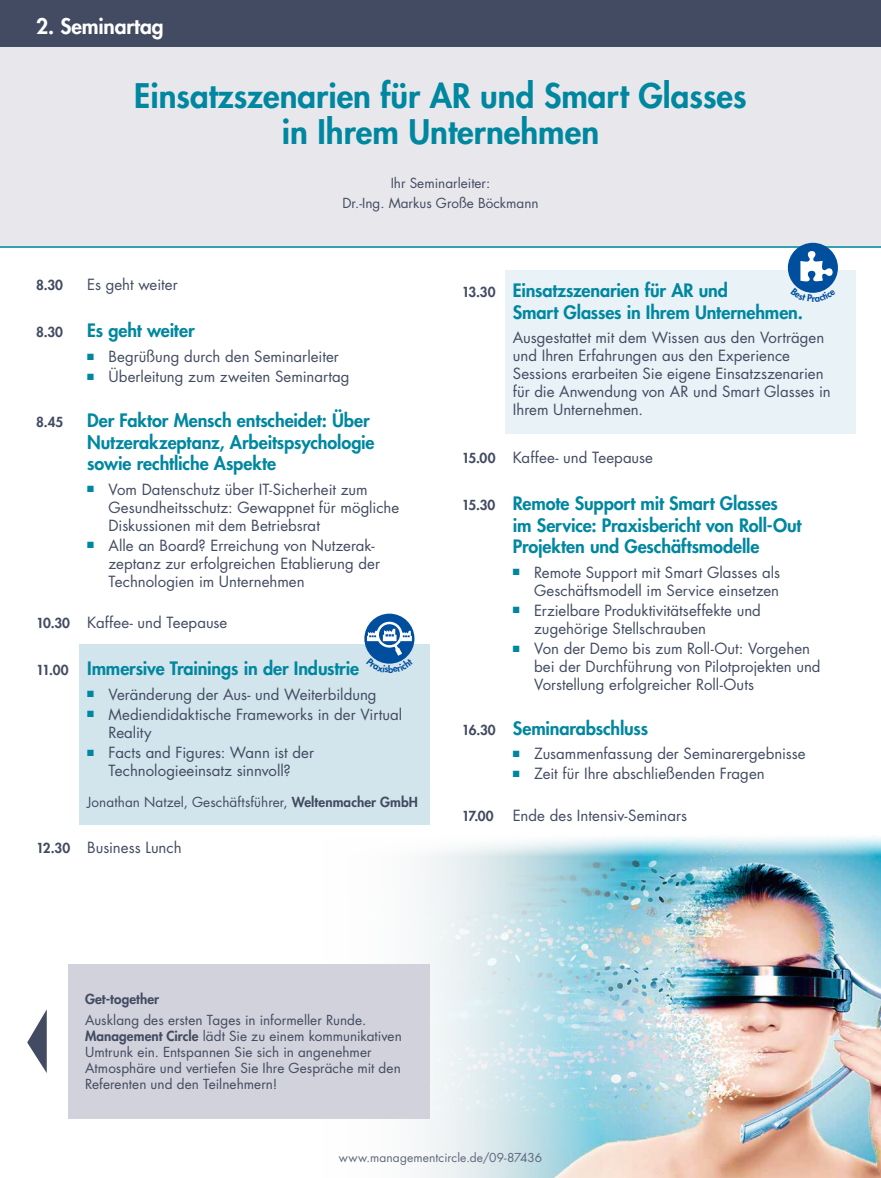
<style>
.page{position:relative;width:881px;height:1178px;background:#fff}
.page>*{position:absolute;margin:0;border:0;box-sizing:border-box;transform-origin:0 0}
.t1{font:800 33px/36px "Futura Std";color:#0087a0;text-align:center}
.t2{font:800 21px "Futura Std";letter-spacing:-.005em;color:#fff}
.t3{font:800 18px/21.6px "Futura Std";letter-spacing:-.005em;color:#0087a0}
.t4{font:15px/18px "Futura Std";color:#424b61}
.t5{font:13.5px/16.2px "Futura Std";color:#424b61}
.t6{font:800 13.5px "Futura Std";letter-spacing:.005em;color:#424b61}
.t7{font:12px "Futura Std";letter-spacing:.01em;color:#5f687c}
.s1{color:#0087a0}
.s2{font-weight:800;font-size:13.5px}
.s3{font-size:13.5px;color:#424b61}
.s4{font-weight:800}
</style>
<div class="page">
<div style="left:0;top:0;width:880px;height:247px;background:#e8e8ec"></div>
<div style="left:0;top:0;width:880px;height:47px;background:#424b61"></div>
<hr style="left:0;top:246px;width:880px;height:2px;background:#0087a0">
<div style="left:505px;top:270px;width:350px;height:164px;background:#e9f2f6"></div>
<img style="left:667px;top:836px;width:213px;height:342px">
<svg style="left:68px;top:667px;width:599px;height:511px"></svg>
<div style="left:80px;top:645px;width:349px;height:180px;background:#d3e5ec"></div>
<div style="left:68px;top:964px;width:361px;height:154px;background:#d1d2db"></div>
<div style="left:787px;top:243px;width:50px;height:50px;background:#004e9e;border-radius:50%"></div>
<svg style="left:800px;top:251px;width:32px;height:30px"></svg>
<div style="left:364px;top:614px;width:50px;height:50px;background:#004e9e;border-radius:50%"></div>
<svg style="left:27px;top:1009px;width:20px;height:64px"></svg>
<svg style="left:798px;top:288px;width:30px;height:5px"></svg>
<svg style="left:366px;top:620px;width:47px;height:44px"></svg>
<h2 class="t2" style="left:36px;top:13px;width:129px">2. Seminartag</h2>
<h1 class="t1" style="left:134px;top:78px;width:613px">Einsatzszenarien für AR und Smart Glasses in Ihrem Unternehmen</h1>
<p class="t5" style="left:342px;top:172px;width:198px;line-height:20.4px;text-align:center">Ihr Seminarleiter:<br>Dr.-Ing. Markus Große Böckmann</p>
<p class="t6" style="left:36px;top:277px;width:28px">8.30</p>
<p class="t4" style="left:87px;top:276px;width:92px">Es geht weiter</p>
<p class="t6" style="left:36px;top:324px;width:28px">8.30</p>
<p class="t3" style="left:87px;top:320px;width:109px">Es geht weiter</p>
<p class="t4" style="left:87px;top:347px;width:253px"><span class="s1">■</span> Begrüßung durch den Seminarleiter</p>
<p class="t4" style="left:87px;top:368px;width:264px"><span class="s1">■</span> Überleitung zum zweiten Seminartag</p>
<p class="t6" style="left:36px;top:413px;width:29px">8.45</p>
<p class="t3" style="left:87px;top:409px;width:289px">Der Faktor Mensch entscheidet: Über<br>Nutzerakzeptanz, Arbeitspsychologie sowie rechtliche Aspekte</p>
<p class="t4" style="left:108px;top:480px;width:292px;text-indent:-21px"><span class="s1">■</span> Vom Datenschutz über IT-Sicherheit zum<br>Gesundheitsschutz: Gewappnet für mögliche<br>Diskussionen mit dem Betriebsrat</p>
<p class="t4" style="left:108px;top:536px;width:273px;text-indent:-21px"><span class="s1">■</span> Alle an Board? Erreichung von Nutzerak&shy;zeptanz zur erfolgreichen Etablierung der<br>Technologien im Unternehmen</p>
<p class="t4" style="left:36px;top:614px;width:193px"><span class="s2">10.30</span> Kaffee- und Teepause</p>
<p class="t3" style="left:36px;top:658px;width:324px"><span class="s3">11.00</span> Immersive Trainings in der Industrie</p>
<p class="t4" style="left:87px;top:685px;width:291px"><span class="s1">■</span> Veränderung der Aus- und Weiterbildung</p>
<p class="t4" style="left:108px;top:705px;width:295px;text-indent:-21px"><span class="s1">■</span> Mediendidaktische Frameworks in der Virtual<br>Reality</p>
<p class="t4" style="left:87px;top:743px;width:228px;text-align:center"><span class="s1">■</span> Facts and Figures: Wann ist der<br>Technologieeinsatz sinnvoll?</p>
<p class="t5" style="left:87px;top:794px;width:332px">Jonathan Natzel, Geschäftsführer, <span class="s4">Weltenmacher GmbH</span></p>
<p class="t4" style="left:36px;top:838px;width:147px"><span class="s2">12.30</span> Business Lunch</p>
<p class="t3" style="left:512px;top:280px;width:291px;text-indent:-51px"><span class="s3">13.30</span> Einsatzszenarien für AR und<br>Smart Glasses in Ihrem Unternehmen.</p>
<p class="t4" style="left:512px;top:329px;width:319px">Ausgestattet mit dem Wissen aus den Vorträgen und Ihren Erfahrungen aus den Experience Sessions erarbeiten Sie eigene Einsatzszenarien für die Anwendung von AR und Smart Glasses in Ihrem Unternehmen.</p>
<p class="t4" style="left:461px;top:448px;width:193px"><span class="s2">15.00</span> Kaffee- und Teepause</p>
<p class="t3" style="left:512px;top:492px;width:290px;text-indent:-51px"><span class="s3">15.30</span> Remote Support mit Smart Glasses<br>im Service: Praxisbericht von Roll-Out<br>Projekten und Geschäftsmodelle</p>
<p class="t4" style="left:512px;top:563px;width:269px;text-align:right"><span class="s1">■</span> Remote Support mit Smart Glasses als<br>Geschäftsmodell im Service einsetzen</p>
<p class="t4" style="left:534px;top:601px;width:228px;text-indent:-21px"><span class="s1">■</span> Erzielbare Produktivitätseffekte und zugehörige Stellschrauben</p>
<p class="t4" style="left:534px;top:639px;width:288px;text-indent:-21px"><span class="s1">■</span> Von der Demo bis zum Roll-Out: Vorgehen bei der Durchführung von Pilotprojekten und<br>Vorstellung erfolgreicher Roll-Outs</p>
<p class="t3" style="left:461px;top:717px;width:188px"><span class="s3">16.30</span> Seminarabschluss</p>
<p class="t4" style="left:512px;top:745px;width:294px"><span class="s1">■</span> Zusammenfassung der Seminarergebnisse</p>
<p class="t4" style="left:512px;top:765px;width:253px"><span class="s1">■</span> Zeit für Ihre abschließenden Fragen</p>
<p class="t6" style="left:461px;top:807px;width:33px">17.00</p>
<p class="t4" style="left:512px;top:806px;width:176px">Ende des Intensiv-Seminars</p>
<p class="t6" style="left:85px;top:990px;width:76px">Get-together</p>
<p class="t5" style="left:85px;top:1012px;width:318px">Ausklang des ersten Tages in informeller Runde.<br><span class="s4">Management Circle</span> lädt Sie zu einem kommunikativen Umtrunk ein. Entspannen Sie sich in angenehmer Atmosphäre und vertiefen Sie Ihre Gespräche mit den Referenten und den Teilnehmern!</p>
<p class="t7" style="left:338px;top:1149px;width:205px">www.managementcircle.de/09-87436</p>
</div>
